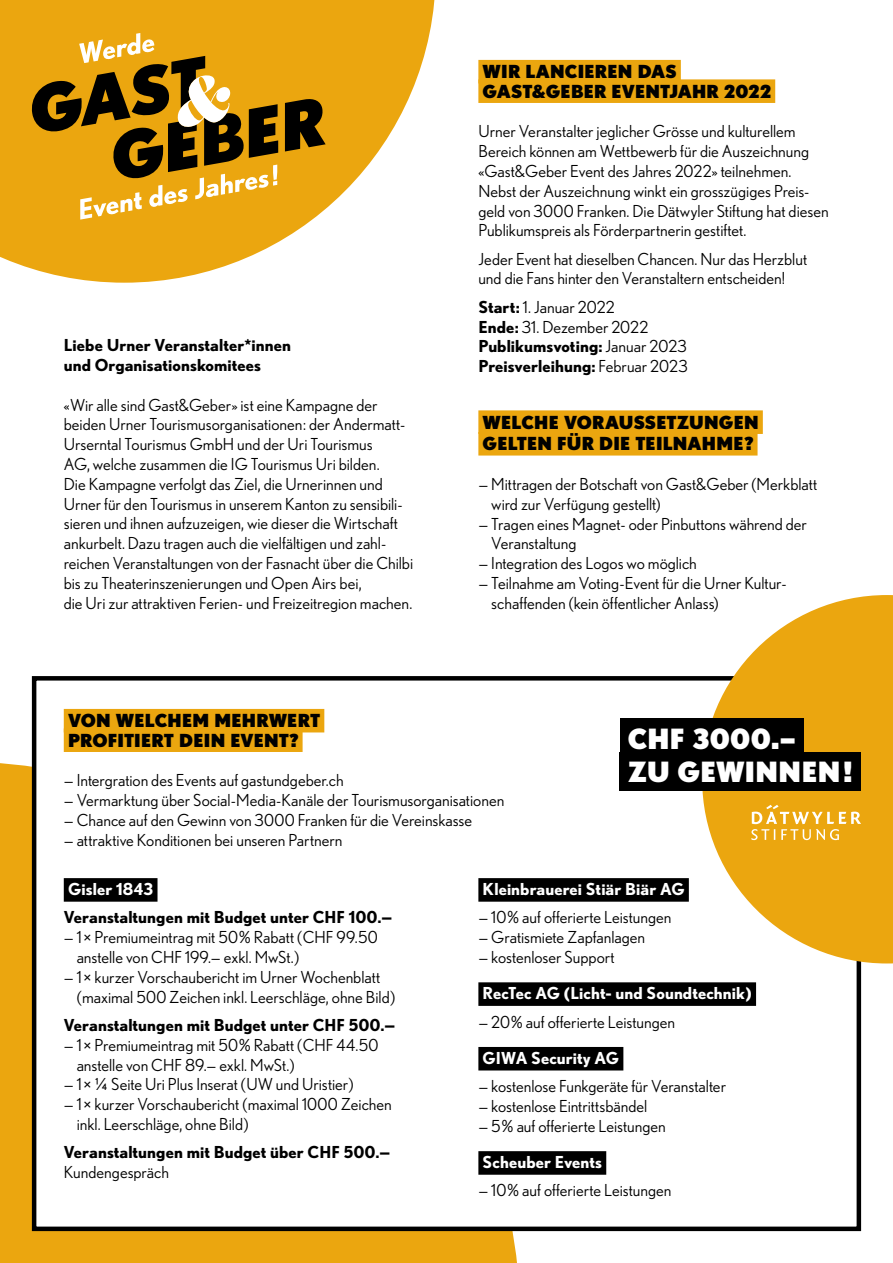
<style>
.page{position:relative;width:893px;height:1263px;background:#fff}
.page>*{position:absolute;margin:0;border:0;box-sizing:border-box;transform-origin:0 0}
.t1{font:900 27.9px "Nobel";letter-spacing:.01em;color:#fff}
.t2{font:900 18px/19.5px "Nobel";letter-spacing:.01em;color:#000}
.t3{font:16.5px/19.8px "Nobel";color:#000}
.t4{font:700 16.5px/19.8px "Nobel";letter-spacing:.005em;color:#000}
.t5{font:700 16.5px "Nobel";letter-spacing:.005em;color:#fff}
.s1{font-weight:700}
</style>
<div class="page">
<div style="left:0;top:761px;width:521px;height:502px;background:#eba60f"></div>
<svg style="left:0;top:0;width:435px;height:283px;fill:#eba60f"></svg>
<div style="left:32px;top:676px;width:829px;height:555px;background:#fff;border:4px solid #000"></div>
<div style="left:478px;top:410px;width:285px;height:24px;background:#eba60f"></div>
<div style="left:478px;top:432px;width:279px;height:23px;background:#eba60f"></div>
<div style="left:478px;top:60px;width:203px;height:23px;background:#eba60f"></div>
<div style="left:478px;top:79px;width:297px;height:24px;background:#eba60f"></div>
<div style="left:64px;top:709px;width:260px;height:23px;background:#eba60f"></div>
<div style="left:64px;top:728px;width:239px;height:24px;background:#eba60f"></div>
<svg style="left:285px;top:98px;width:41px;height:53px;background:#432f04"></svg>
<svg style="left:32px;top:30px;width:246px;height:190px;background:#b7871e"></svg>
<svg style="left:702px;top:595px;width:191px;height:368px;fill:#eba60f"></svg>
<div style="left:620px;top:752px;width:241px;height:38px;background:#000"></div>
<div style="left:620px;top:719px;width:183px;height:38px;background:#000"></div>
<svg style="left:751px;top:805px;width:110px;height:35px;background:#eeb73e"></svg>
<div style="left:478px;top:878px;width:211px;height:24px;background:#000"></div>
<div style="left:478px;top:982px;width:278px;height:24px;background:#000"></div>
<div style="left:478px;top:1047px;width:145px;height:23px;background:#000"></div>
<div style="left:478px;top:1151px;width:128px;height:24px;background:#000"></div>
<div style="left:64px;top:878px;width:94px;height:24px;background:#000"></div>
<p class="t4" style="left:64px;top:335px;width:229px">Liebe Urner Veranstalter*innen und Organisationskomitees</p>
<p class="t3" style="left:64px;top:395px;width:351px">«Wir alle sind Gast&amp;Geber» ist eine Kampagne der beiden Urner Tourismusorganisationen: der Andermatt-Urserntal Tourismus GmbH und der Uri Tourismus<br>AG, welche zusammen die IG Tourismus Uri bilden.<br>Die -Kampagne verfolgt das Ziel, die Urnerinnen und Urner für den Tourismus in unserem Kanton zu sensibili&shy;sieren und ihnen aufzuzeigen, wie dieser die Wirtschaft ankurbelt. Dazu tragen auch die vielfältigen und zahl&shy;reichen Veranstaltungen von der Fasnacht über die Chilbi bis zu Theaterinszenierungen und Open Airs bei,<br>die Uri zur attraktiven Ferien- und Freizeitregion machen.</p>
<p class="t2" style="left:483px;top:61px;width:290px">WIR LANCIEREN DAS<br>GAST&amp;GEBER EVENTJAHR 2022</p>
<p class="t3" style="left:478px;top:121px;width:352px">Urner Veranstalter jeglicher Grösse und kulturellem Bereich können am Wettbewerb für die Auszeichnung «Gast&amp;Geber Event des Jahres 2022» teilnehmen.<br>Nebst der Auszeichnung winkt ein grosszügiges Preis&shy;geld von 3000 Franken. Die Dätwyler Stiftung hat diesen Publikumspreis als Förderpartnerin gestiftet.</p>
<p class="t3" style="left:478px;top:249px;width:330px">Jeder Event hat dieselben Chancen. Nur das Herzblut und die Fans hinter den Veranstaltern entscheiden!</p>
<p class="t3" style="left:478px;top:297px;width:211px"><span class="s1">Start:</span> 1. Januar 2022<br><span class="s1">Ende:</span> 31. Dezember 2022<br><span class="s1">Publikumsvoting:</span> Januar 2023<br><span class="s1">Preisverleihung:</span> Februar 2023</p>
<p class="t2" style="left:483px;top:411px;width:278px;line-height:21.6px">WELCHE VORAUSSETZUNGEN<br>GELTEN FÜR DIE TEILNAHME?</p>
<p class="t3" style="left:491px;top:474px;width:328px;text-indent:-13px">— Mittragen der Botschaft von Gast&amp;Geber (Merkblatt wird zur Verfügung gestellt)</p>
<p class="t3" style="left:491px;top:513px;width:317px;text-indent:-13px">— Tragen eines Magnet- oder Pinbuttons während der<br>Veranstaltung</p>
<p class="t3" style="left:478px;top:553px;width:220px">— Integration des Logos wo möglich</p>
<p class="t3" style="left:491px;top:573px;width:297px;text-indent:-13px">— Teilnahme am Voting-Event für die Urner Kultur&shy;schaffenden (kein öffentlicher Anlass)</p>
<p class="t2" style="left:68px;top:710px;width:254px">VON WELCHEM MEHRWERT<br>PROFITIERT DEIN EVENT?</p>
<p class="t3" style="left:64px;top:770px;width:281px">— Intergration des Events auf gastundgeber.ch</p>
<p class="t3" style="left:64px;top:790px;width:442px">— Vermarktung über Social-Media-Kanäle der Tourismusorganisationen</p>
<p class="t3" style="left:64px;top:810px;width:410px">— Chance auf den Gewinn von 3000 Franken für die Vereinskasse</p>
<p class="t3" style="left:64px;top:830px;width:280px">— attraktive Konditionen bei unseren Partnern</p>
<h1 class="t1" style="left:628px;top:722px;width:169px">CHF 3000.–</h1>
<h1 class="t1" style="left:628px;top:755px;width:227px">ZU GEWINNEN!</h1>
<p class="t5" style="left:68px;top:879px;width:87px">Gisler 1843</p>
<p class="t4" style="left:64px;top:907px;width:330px">Veranstaltungen mit Budget unter CHF 100.—</p>
<p class="t3" style="left:77px;top:927px;width:302px;text-indent:-13px">— 1 × Premiumeintrag mit 50% Rabatt (CHF 99.50 anstelle von CHF 199.— exkl. MwSt.)</p>
<p class="t3" style="left:77px;top:967px;width:320px;text-indent:-13px">— 1 × kurzer Vorschaubericht im Urner Wochenblatt<br>( -maximal 500 Zeichen inkl. Leerschläge, ohne Bild)</p>
<p class="t4" style="left:64px;top:1015px;width:333px">Veranstaltungen mit Budget unter CHF 500.—</p>
<p class="t3" style="left:77px;top:1035px;width:303px;text-indent:-13px">— 1 × Premiumeintrag mit 50% Rabatt (CHF 44.50 anstelle von CHF 89.— exkl. MwSt.)</p>
<p class="t3" style="left:64px;top:1074px;width:291px">— 1 × ¼ Seite Uri Plus Inserat (UW und Uristier)</p>
<p class="t3" style="left:77px;top:1094px;width:317px;text-indent:-13px">— 1 × kurzer Vorschaubericht (maximal 1000 Zeichen inkl. Leerschläge, ohne Bild)</p>
<p class="t4" style="left:64px;top:1142px;width:328px">Veranstaltungen mit Budget über CHF 500.—</p>
<p class="t3" style="left:64px;top:1162px;width:107px">Kundengespräch</p>
<p class="t5" style="left:483px;top:879px;width:203px">Kleinbrauerei Stiär Biär AG</p>
<p class="t3" style="left:478px;top:907px;width:195px">— 10% auf offerierte Leistungen</p>
<p class="t3" style="left:478px;top:927px;width:168px">— Gratismiete Zapfanlagen</p>
<p class="t3" style="left:478px;top:947px;width:138px">— kostenloser Support</p>
<p class="t5" style="left:483px;top:983px;width:271px">RecTec AG (Licht- und Soundtechnik)</p>
<p class="t3" style="left:478px;top:1012px;width:198px">— 20% auf offerierte Leistungen</p>
<p class="t5" style="left:483px;top:1048px;width:138px">GIWA Security AG</p>
<p class="t3" style="left:478px;top:1076px;width:249px">— kostenlose Funkgeräte für Veranstalter</p>
<p class="t3" style="left:478px;top:1096px;width:170px">— kostenlose Eintrittsbändel</p>
<p class="t3" style="left:478px;top:1116px;width:189px">— 5% auf offerierte Leistungen</p>
<p class="t5" style="left:483px;top:1152px;width:121px">Scheuber Events</p>
<p class="t3" style="left:478px;top:1180px;width:195px">— 10% auf offerierte Leistungen</p>
</div>
